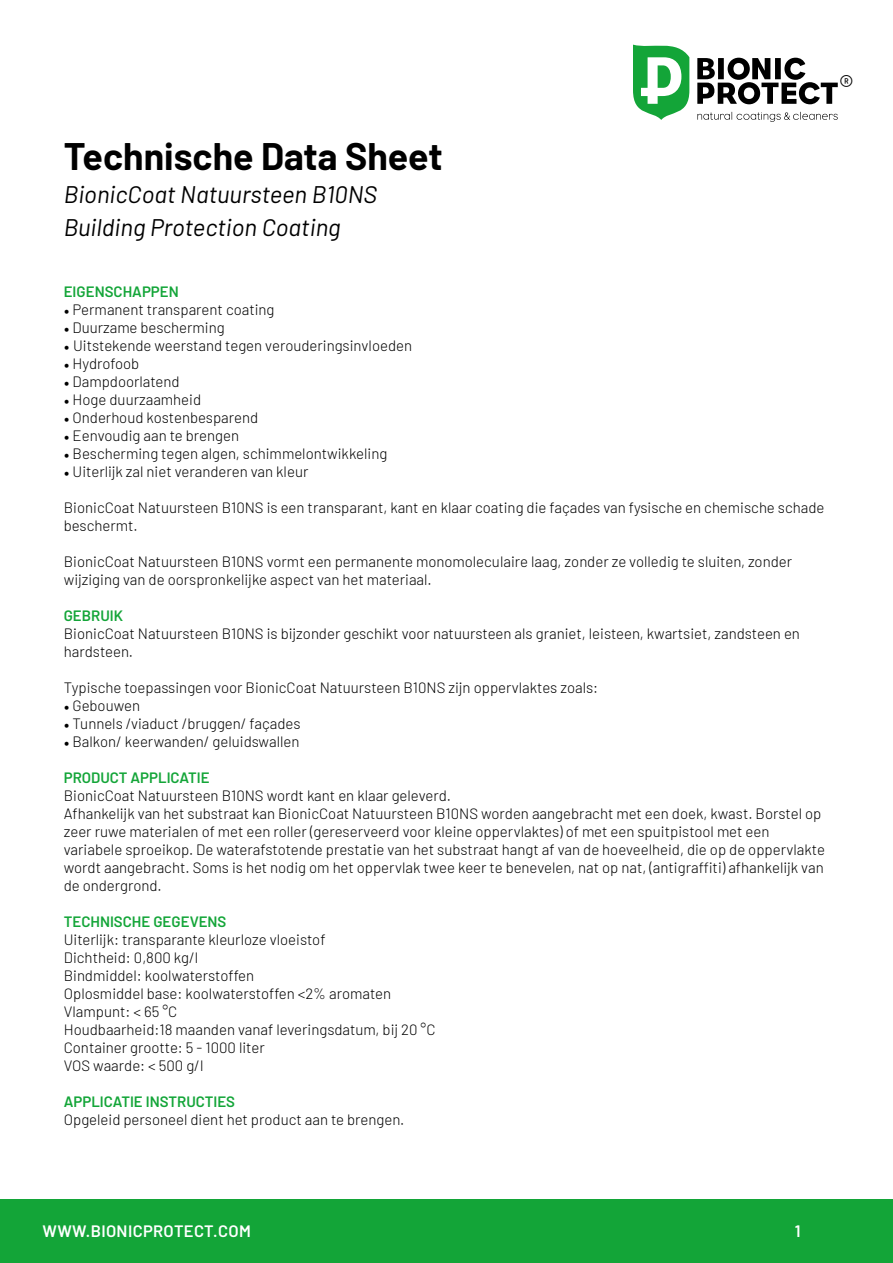
<style>
.page{position:relative;width:893px;height:1263px;background:#fff}
.page>*{position:absolute;margin:0;border:0;box-sizing:border-box;transform-origin:0 0}
.t1{font:700 37.5px "Barlow";color:#000}
.t2{font:300 30.75px "Barlow";color:#000}
.t3{font:italic 24px/33px "Barlow";color:#000}
.t4{font:600 16.5px "Barlow";letter-spacing:.02em;color:#fff}
.t5{font:300 15px/18px "Barlow";color:#000}
.t6{font:600 15px "Barlow";color:#13a538}
.s1{font-family:"Minion Pro";font-weight:400}
</style>
<div class="page">
<div style="left:0;top:1199px;width:893px;height:64px;background:#13a538"></div>
<svg style="left:633px;top:45px;width:56px;height:75px"></svg>
<svg style="left:697px;top:112px;width:141px;height:10px"></svg>
<svg style="left:697px;top:58px;width:141px;height:46px"></svg>
<h2 class="t2" style="left:839px;top:64px;width:15px">®</h2>
<h1 class="t1" style="left:64px;top:129px;width:380px">Technische Data Sheet</h1>
<h3 class="t3" style="left:64px;top:176px;width:315px">BionicCoat Natuursteen B10NS<br>Building Protection Coating</h3>
<p class="t6" style="left:64px;top:281px;width:117px">EIGENSCHAPPEN</p>
<p class="t5" style="left:64px;top:299px;width:212px"><span class="s1">•</span> Permanent transparent coating</p>
<p class="t5" style="left:64px;top:317px;width:163px"><span class="s1">•</span> Duurzame bescherming</p>
<p class="t5" style="left:64px;top:335px;width:350px"><span class="s1">•</span> Uitstekende weerstand tegen verouderingsinvloeden</p>
<p class="t5" style="left:64px;top:353px;width:77px"><span class="s1">•</span> Hydrofoob</p>
<p class="t5" style="left:64px;top:371px;width:117px"><span class="s1">•</span> Dampdoorlatend</p>
<p class="t5" style="left:64px;top:389px;width:139px"><span class="s1">•</span> Hoge duurzaamheid</p>
<p class="t5" style="left:64px;top:407px;width:196px"><span class="s1">•</span> Onderhoud kostenbesparend</p>
<p class="t5" style="left:64px;top:425px;width:177px"><span class="s1">•</span> Eenvoudig aan te brengen</p>
<p class="t5" style="left:64px;top:443px;width:325px"><span class="s1">•</span> Bescherming tegen algen, schimmelontwikkeling</p>
<p class="t5" style="left:64px;top:461px;width:246px"><span class="s1">•</span> Uiterlijk zal niet veranderen van kleur</p>
<p class="t5" style="left:64px;top:497px;width:762px">BionicCoat Natuursteen B10NS is een transparant, kant en klaar coating die façades van fysische en chemische schade beschermt.</p>
<p class="t5" style="left:64px;top:551px;width:730px">BionicCoat Natuursteen B10NS vormt een permanente monomoleculaire laag, zonder ze volledig te sluiten, zonder wijziging van de oorspronkelijke aspect van het materiaal.</p>
<p class="t6" style="left:64px;top:605px;width:61px">GEBRUIK</p>
<p class="t5" style="left:64px;top:623px;width:738px">BionicCoat Natuursteen B10NS is bijzonder geschikt voor natuursteen als graniet, leisteen, kwartsiet, zandsteen en hardsteen.</p>
<p class="t5" style="left:64px;top:677px;width:536px">Typische toepassingen voor BionicCoat Natuursteen B10NS zijn oppervlaktes zoals:</p>
<p class="t5" style="left:64px;top:695px;width:78px"><span class="s1">•</span> Gebouwen</p>
<p class="t5" style="left:64px;top:713px;width:238px"><span class="s1">•</span> Tunnels /viaduct /bruggen/ façades</p>
<p class="t5" style="left:64px;top:731px;width:237px"><span class="s1">•</span> Balkon/ keerwanden/ geluidswallen</p>
<p class="t6" style="left:64px;top:767px;width:147px">PRODUCT APPLICATIE</p>
<p class="t5" style="left:64px;top:785px;width:763px">BionicCoat Natuursteen B10NS wordt kant en klaar geleverd.<br>Afhankelijk van het substraat kan BionicCoat Natuursteen B10NS worden aangebracht met een doek, kwast. Borstel op zeer ruwe materialen of met een roller (gereserveerd voor kleine oppervlaktes) of met een spuitpistool met een variabele sproeikop. De waterafstotende prestatie van het substraat hangt af van de hoeveelheid, die op de oppervlakte wordt aangebracht. Soms is het nodig om het oppervlak twee keer te benevelen, nat op nat, (antigraffiti) afhankelijk van de ondergrond.</p>
<p class="t6" style="left:64px;top:911px;width:164px">TECHNISCHE GEGEVENS</p>
<p class="t5" style="left:64px;top:929px;width:373px">Uiterlijk: transparante kleurloze vloeistof<br>Dichtheid: 0,800 kg/l<br>Bindmiddel: koolwaterstoffen<br>Oplosmiddel base: koolwaterstoffen &lt;2% aromaten Vlampunt: &lt; 65 °C<br>Houdbaarheid:18 maanden vanaf leveringsdatum, bij 20 °C Container grootte: 5 - 1000 liter<br>VOS waarde: &lt; 500 g/l</p>
<p class="t6" style="left:64px;top:1091px;width:173px">APPLICATIE INSTRUCTIES</p>
<p class="t5" style="left:64px;top:1109px;width:342px">Opgeleid personeel dient het product aan te brengen.</p>
<p class="t4" style="left:43px;top:1219px;width:210px">WWW.BIONICPROTECT.COM</p>
<p class="t4" style="left:795px;top:1219px;width:7px">1</p>
</div>
